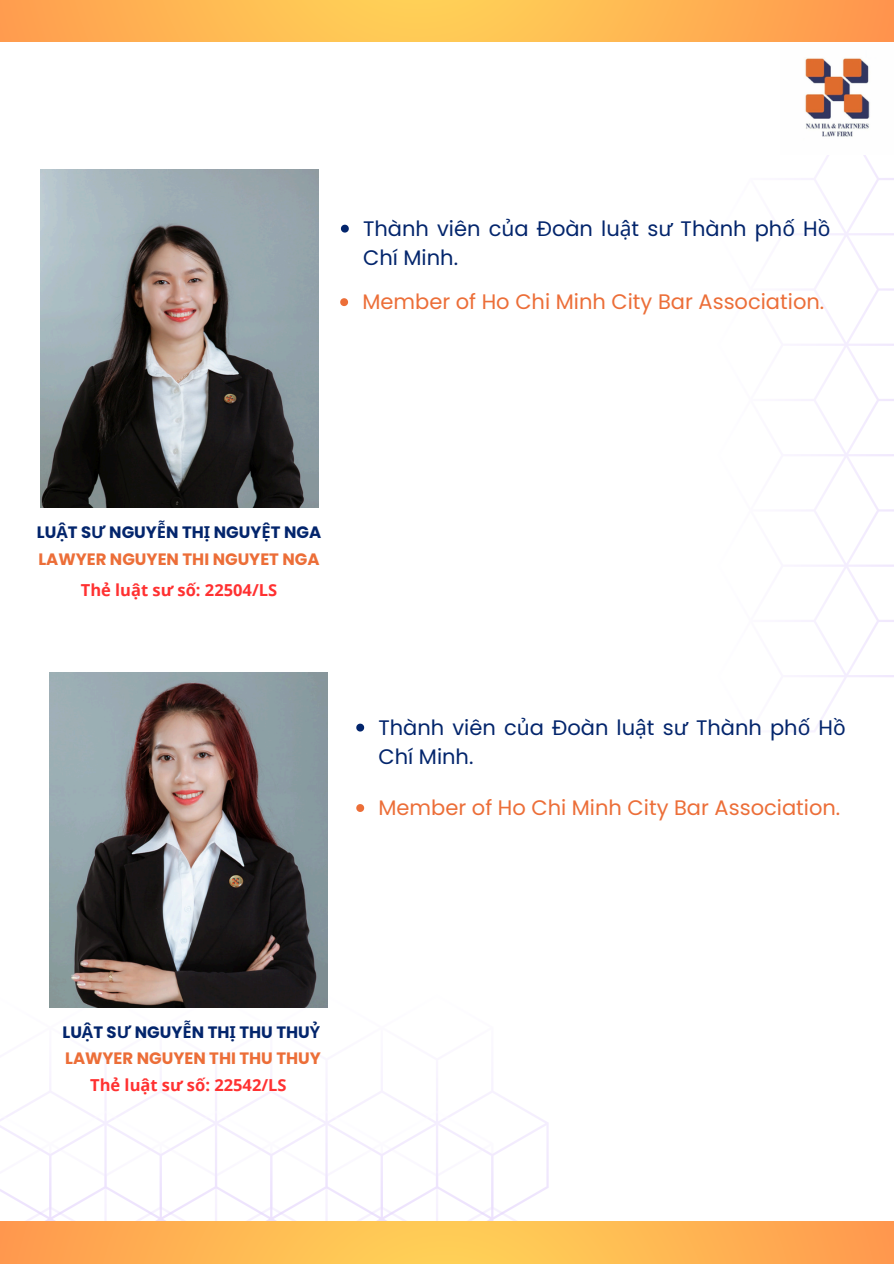
<style>
.page{position:relative;width:894px;height:1264px;background:#fff}
.page>*{position:absolute;margin:0;border:0;box-sizing:border-box;transform-origin:0 0}
.t1{font:21px/29.2px "Poppins";color:#03256c}
.t2{font:21px "Poppins";color:#ec6e38}
.t3{font:700 16.5px "Poppins";color:#03256c}
.t4{font:700 16.5px "Poppins";color:#ec6e38}
.t5{font:700 16.5px "Open Sans";color:#ff3131}
.s1{font-family:"Noto Sans"}
</style>
<div class="page">
<svg style="left:17px;top:994px;width:509px;height:116px"></svg>
<svg style="left:794px;top:155px;width:99px;height:577px"></svg>
<svg style="left:0;top:0;width:893px;height:42px;background:#ffb652"></svg>
<img style="left:40px;top:169px;width:278px;height:339px">
<img style="left:780px;top:39px;width:113px;height:3px">
<img style="left:805px;top:58px;width:65px;height:79px">
<svg style="left:341px;top:225px;width:8px;height:7px"></svg>
<svg style="left:340px;top:298px;width:8px;height:8px"></svg>
<img style="left:50px;top:672px;width:277px;height:335px">
<svg style="left:356px;top:723px;width:8px;height:8px"></svg>
<svg style="left:356px;top:804px;width:8px;height:8px"></svg>
<svg style="left:0;top:1110px;width:548px;height:111px"></svg>
<svg style="left:0;top:1221px;width:893px;height:42px;background:#ffb552"></svg>
<p class="t1" style="left:363px;top:214px;width:468px">Thành viên c<span class="s1">ủ</span>a Đoàn lu<span class="s1">ậ</span>t s<span class="s1">ư</span> Thành ph<span class="s1">ố</span> H<span class="s1">ồ<br></span>Chí Minh.</p>
<p class="t2" style="left:362px;top:287px;width:463px">Member of Ho Chi Minh City Bar Association.</p>
<p class="t3" style="left:37px;top:520px;width:286px">LU<span class="s1">Ậ</span>T S<span class="s1">Ư</span> NGUY<span class="s1">Ễ</span>N TH<span class="s1">Ị</span> NGUY<span class="s1">Ệ</span>T NGA</p>
<p class="t4" style="left:38px;top:547px;width:283px">LAWYER NGUYEN THI NGUYET NGA</p>
<h2 class="t5" style="left:81px;top:578px;width:198px">Thẻ luật sư số: 22504/LS</h2>
<p class="t1" style="left:378px;top:713px;width:468px">Thành viên c<span class="s1">ủ</span>a Đoàn lu<span class="s1">ậ</span>t s<span class="s1">ư</span> Thành ph<span class="s1">ố</span> H<span class="s1">ồ<br></span>Chí Minh.</p>
<h2 class="t2" style="left:378px;top:793px;width:463px">Member of Ho Chi Minh City Bar Association.</h2>
<p class="t3" style="left:62px;top:1020px;width:259px">LU<span class="s1">Ậ</span>T S<span class="s1">Ư</span> NGUY<span class="s1">Ễ</span>N TH<span class="s1">Ị</span> THU THU<span class="s1">Ỷ</span></p>
<p class="t4" style="left:65px;top:1046px;width:257px">LAWYER NGUYEN THI THU THUY</p>
<p class="t5" style="left:90px;top:1073px;width:198px">Thẻ luật sư số: 22542/LS</p>
</div>
